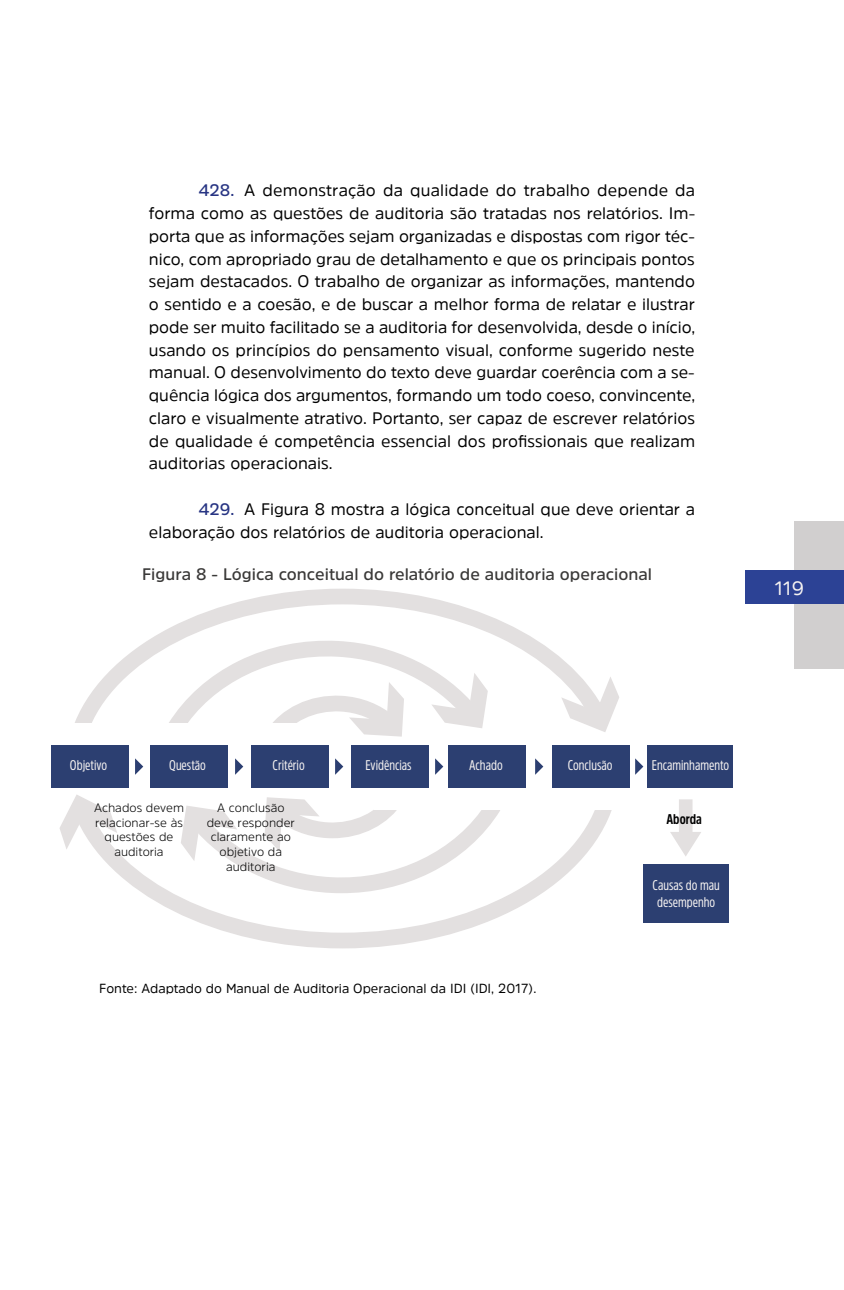
<style>
.page{position:relative;width:844px;height:1290px;background:#fff}
.page>*{position:absolute;margin:0;border:0;box-sizing:border-box;transform-origin:0 0}
.t1{font:19.25px "Amsi Pro";color:#f5f2f1}
.t2{font:16.62px/22.8px "Amsi Pro";color:#000;text-align:justify}
.t3{font:600 16.62px "Amsi Pro";color:#3a3938}
.t4{font:14px/16.8px "Amsi Pro Cond";color:#f5f2f1;text-align:center}
.t5{font:700 14px "Amsi Pro Cond";color:#000}
.t6{font:13.12px "Amsi Pro";color:#000}
.t7{font:300 12.25px/14.7px "Amsi Pro";color:#000;text-align:center}
.s1{font-weight:600;color:#283583}
</style>
<div class="page">
<div style="left:793px;top:521px;width:50px;height:147px;background:#d1cfcf"></div>
<div style="left:744px;top:570px;width:99px;height:34px;background:#2c4295"></div>
<svg style="left:670px;top:799px;width:31px;height:57px"></svg>
<div style="left:643px;top:864px;width:85px;height:59px;background:#2c3f71"></div>
<div style="left:51px;top:745px;width:77px;height:42px;background:#2c3f71"></div>
<div style="left:150px;top:745px;width:77px;height:42px;background:#2c3f71"></div>
<div style="left:251px;top:745px;width:77px;height:42px;background:#2c3f71"></div>
<div style="left:351px;top:745px;width:77px;height:42px;background:#2c3f71"></div>
<div style="left:448px;top:745px;width:77px;height:42px;background:#2c3f71"></div>
<div style="left:552px;top:745px;width:77px;height:42px;background:#2c3f71"></div>
<div style="left:647px;top:745px;width:85px;height:42px;background:#2c3f71"></div>
<svg style="left:96px;top:810px;width:516px;height:138px"></svg>
<svg style="left:59px;top:795px;width:58px;height:55px"></svg>
<svg style="left:75px;top:589px;width:505px;height:134px"></svg>
<svg style="left:561px;top:676px;width:58px;height:56px"></svg>
<svg style="left:168px;top:639px;width:319px;height:98px"></svg>
<svg style="left:181px;top:797px;width:319px;height:96px"></svg>
<div style="left:54px;top:723px;width:245px;height:17px;background:#fff"></div>
<div style="left:374px;top:792px;width:245px;height:18px;background:#fff"></div>
<svg style="left:135px;top:758px;width:8px;height:17px"></svg>
<svg style="left:235px;top:758px;width:8px;height:17px"></svg>
<svg style="left:335px;top:758px;width:8px;height:17px"></svg>
<svg style="left:435px;top:758px;width:8px;height:17px"></svg>
<svg style="left:535px;top:758px;width:8px;height:17px"></svg>
<svg style="left:635px;top:758px;width:8px;height:17px"></svg>
<p class="t2" style="left:149px;top:179px;width:547px;text-indent:50px"><span class="s1">428.</span> A demonstração da qualidade do trabalho depende da forma como as questões de auditoria são tratadas nos relatórios. Im&shy;porta que as informações sejam organizadas e dispostas com rigor téc&shy;nico, com apropriado grau de detalhamento e que os principais pontos sejam destacados. O trabalho de organizar as informações, mantendo o sentido e a coesão, e de buscar a melhor forma de relatar e ilustrar pode ser muito facilitado se a auditoria for desenvolvida, desde o início, usando os princípios do pensamento visual, conforme sugerido neste manual. O desenvolvimento do texto deve guardar coerência com a se&shy;quência lógica dos argumentos, formando um todo coeso, convincente, claro e visualmente atrativo. Portanto, ser capaz de escrever relatórios de qualidade é competência essencial dos profissionais que realizam auditorias operacionais.</p>
<p class="t2" style="left:149px;top:497px;width:547px;text-indent:50px"><span class="s1">429.</span> A Figura 8 mostra a lógica conceitual que deve orientar a elaboração dos relatórios de auditoria operacional.</p>
<p class="t3" style="left:142px;top:563px;width:511px">Figura 8 - Lógica conceitual do relatório de auditoria operacional</p>
<p class="t1" style="left:774px;top:575px;width:31px">119</p>
<p class="t4" style="left:70px;top:756px;width:39px">Objetivo</p>
<p class="t4" style="left:169px;top:756px;width:38px">Questão</p>
<p class="t4" style="left:272px;top:756px;width:34px">Critério</p>
<p class="t4" style="left:365px;top:756px;width:48px">Evidências</p>
<p class="t4" style="left:469px;top:756px;width:35px">Achado</p>
<p class="t4" style="left:567px;top:756px;width:46px">Conclusão</p>
<p class="t4" style="left:651px;top:756px;width:79px">Encaminhamento</p>
<p class="t7" style="left:94px;top:800px;width:91px">Achados devem relacionar-se às questões de auditoria</p>
<p class="t7" style="left:207px;top:800px;width:90px">A conclusão deve responder claramente ao objetivo da auditoria</p>
<p class="t5" style="left:666px;top:809px;width:37px">Aborda</p>
<p class="t6" style="left:99px;top:979px;width:438px">Fonte: Adaptado do Manual de Auditoria Operacional da IDI (IDI, 2017).</p>
<p class="t4" style="left:652px;top:876px;width:69px">Causas do mau desempenho</p>
</div>
